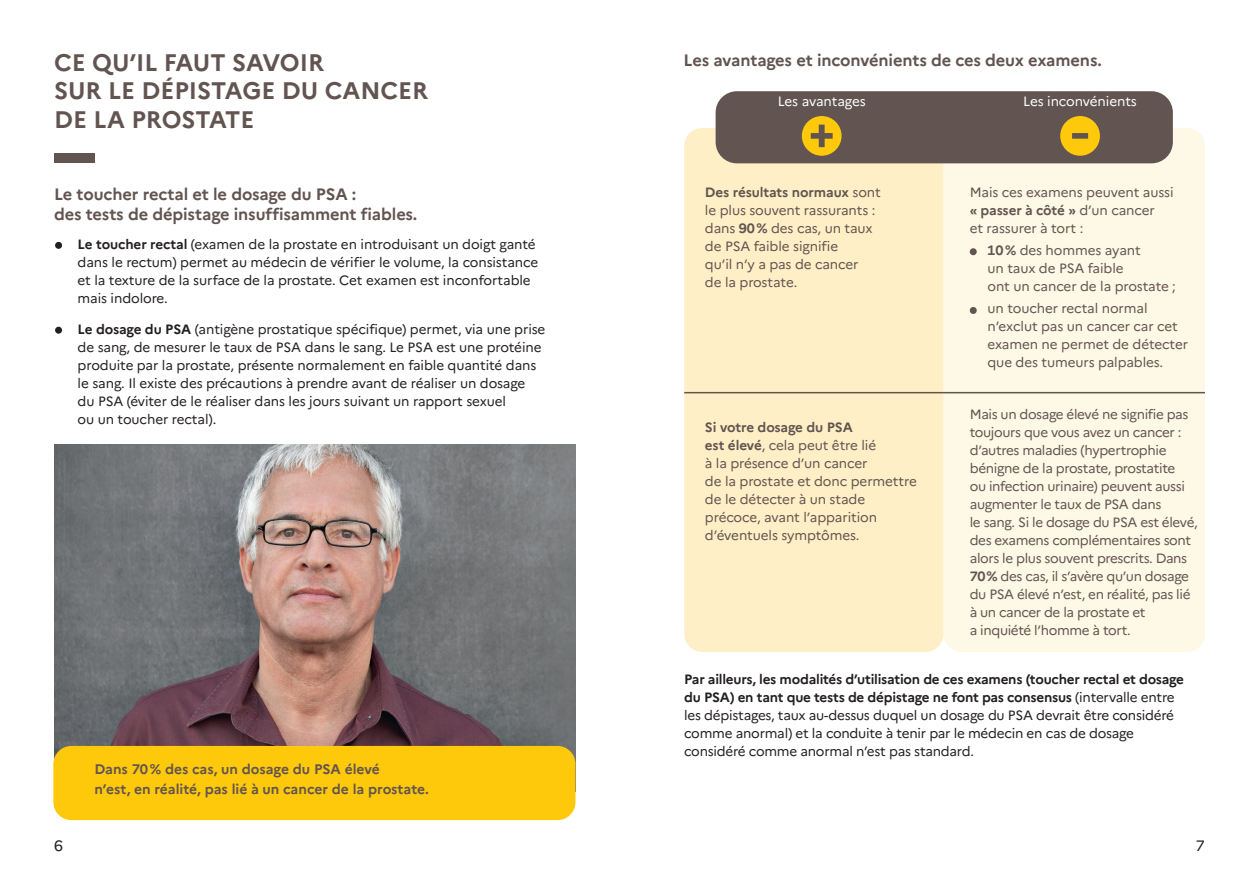
<style>
.page{position:relative;width:1259px;height:893px;background:#fff}
.page>*{position:absolute;margin:0;border:0;box-sizing:border-box;transform-origin:0 0}
.t1{font:700 23.85px/28.7px "Marianne";color:#625450}
.t2{font:700 16.5px/19.5px "Marianne";letter-spacing:-.01em;color:#625450}
.t3{font:15px "Marianne";color:#231f20}
.t4{font:700 13.8px/19.8px "Marianne";color:#625450}
.t5{font:13.5px/18px "Marianne";letter-spacing:-.025em;color:#625450}
.t6{font:13.5px/18px "Marianne";letter-spacing:-.01em;color:#231f20}
.t7{font:13.5px "Marianne";letter-spacing:-.01em;color:#fff}
.s1{font-weight:700}
</style>
<div class="page">
<img style="left:54px;top:444px;width:521px;height:316px">
<div style="left:54px;top:153px;width:40px;height:9px;background:#625450"></div>
<div style="left:53px;top:746px;width:522px;height:74px;background:#fec80b;border-radius:18px"></div>
<div style="left:55px;top:242px;width:7px;height:7px;background:#231f20;border-radius:50%"></div>
<div style="left:55px;top:327px;width:7px;height:7px;background:#231f20;border-radius:50%"></div>
<div style="left:943px;top:128px;width:262px;height:524px;background:#fef8e6;border-radius:18px"></div>
<div style="left:684px;top:128px;width:259px;height:524px;background:#feefc6;border-radius:18px"></div>
<hr style="left:684px;top:392px;width:521px;height:1px;background:#625450">
<div style="left:715px;top:91px;width:457px;height:72px;background:#625450;border-radius:21px"></div>
<svg style="left:802px;top:116px;width:39px;height:40px"></svg>
<svg style="left:1060px;top:116px;width:40px;height:40px"></svg>
<div style="left:969px;top:248px;width:7px;height:7px;background:#625450;border-radius:50%"></div>
<div style="left:969px;top:307px;width:7px;height:7px;background:#625450;border-radius:50%"></div>
<h1 class="t1" style="left:54px;top:48px;width:376px">CE QU’IL FAUT SAVOIR<br>SUR LE DÉPISTAGE DU CANCER<br>DE LA PROSTATE</h1>
<p class="t2" style="left:683px;top:51px;width:420px">Les avantages et inconvénients de ces deux examens.</p>
<p class="t7" style="left:777px;top:93px;width:89px">Les avantages</p>
<p class="t7" style="left:1023px;top:93px;width:115px">Les inconvénients</p>
<p class="t2" style="left:54px;top:185px;width:365px">Le toucher rectal et le dosage du PSA :<br>des tests de dépistage insuffisamment fiables.</p>
<p class="t6" style="left:78px;top:235px;width:462px"><span class="s1">Le toucher rectal</span> (examen de la prostate en introduisant un doigt ganté dans le rectum) permet au médecin de vérifier le volume, la consistance et la texture de la surface de la prostate. Cet examen est inconfortable mais indolore.</p>
<p class="t6" style="left:78px;top:320px;width:469px"><span class="s1">Le dosage du PSA</span> (antigène prostatique spécifique) permet, via une prise de sang, de mesurer le taux de PSA dans le sang. Le PSA est une protéine produite par la prostate, présente normalement en faible quantité dans le sang. Il existe des précautions à prendre avant de réaliser un dosage du PSA (éviter de le réaliser dans les jours suivant un rapport sexuel<br>ou un toucher rectal).</p>
<p class="t5" style="left:705px;top:183px;width:177px"><span class="s1">Des résultats normaux</span> sont le plus souvent rassurants : dans <span class="s1">90 %</span> des cas, un taux de PSA faible signifie<br>qu’il n’y a pas de cancer<br>de la prostate.</p>
<p class="t5" style="left:969px;top:183px;width:205px">Mais ces examens peuvent aussi <span class="s1">« passer à côté »</span> d’un cancer<br>et rassurer à tort :</p>
<p class="t5" style="left:987px;top:241px;width:190px"><span class="s1">10 %</span> des hommes ayant<br>un taux de PSA faible<br>ont un cancer de la prostate ;</p>
<p class="t5" style="left:987px;top:299px;width:202px">un toucher rectal normal n’exclut pas un cancer car cet examen ne permet de détecter que des tumeurs palpables.</p>
<p class="t5" style="left:705px;top:418px;width:213px"><span class="s1">Si votre dosage du PSA<br>est élevé</span>, cela peut être lié<br>à la présence d’un cancer<br>de la prostate et donc permettre de le détecter à un stade précoce, avant l’apparition d’éventuels symptômes.</p>
<p class="t5" style="left:969px;top:405px;width:229px">Mais un dosage élevé ne signifie pas toujours que vous avez un cancer : d’autres maladies (hypertrophie bénigne de la prostate, prostatite<br>ou infection urinaire) peuvent aussi augmenter le taux de PSA dans<br>le sang. Si le dosage du PSA est élevé, des examens complémentaires sont alors le plus souvent prescrits. Dans <span class="s1">70 %</span> des cas, il s’avère qu’un dosage du PSA élevé n’est, en réalité, pas lié à un cancer de la prostate et<br>a inquiété l’homme à tort.</p>
<p class="t6" style="left:684px;top:670px;width:501px"><span class="s1">Par ailleurs, les modalités d’utilisation de ces examens (toucher rectal et dosage du PSA) en tant que tests de dépistage ne font pas consensus</span> (intervalle entre les dépistages, taux au-dessus duquel un dosage du PSA devrait être considéré comme anormal) et la conduite à tenir par le médecin en cas de dosage considéré comme anormal n’est pas standard.</p>
<p class="t4" style="left:94px;top:759px;width:336px">Dans 70 % des cas, un dosage du PSA élevé<br>n’est, en réalité, pas lié à un cancer de la prostate.</p>
<p class="t3" style="left:54px;top:836px;width:10px">6</p>
<p class="t3" style="left:1196px;top:836px;width:10px">7</p>
</div>
